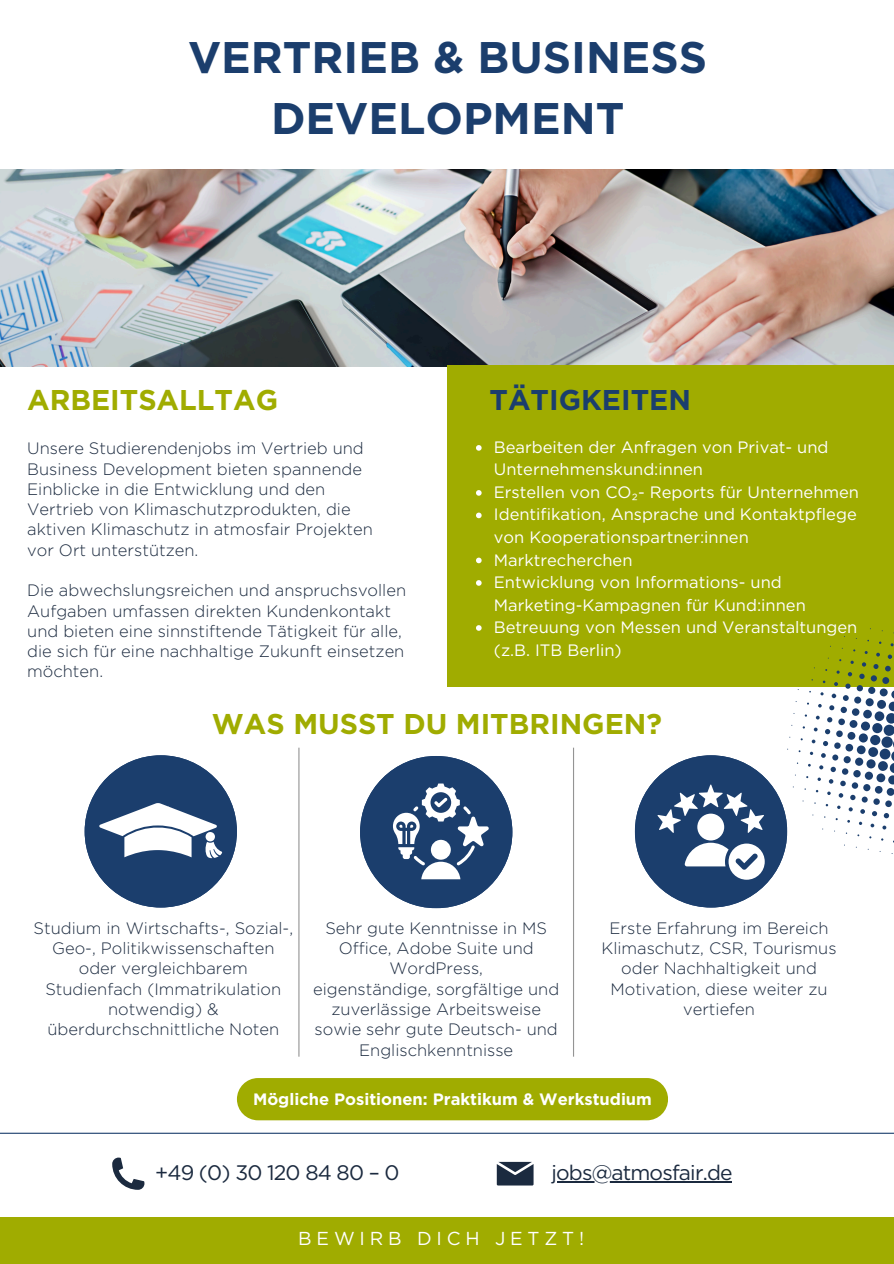
<style>
.page{position:relative;width:894px;height:1264px;background:#fff}
.page>*{position:absolute;margin:0;border:0;box-sizing:border-box;transform-origin:0 0}
.t1{font:700 44.25px/61.1px "Gotham";color:#1b3e6d;text-align:center}
.t2{font:700 28.5px "Gotham";color:#a0ac00}
.t3{font:700 28.5px "Gotham";color:#1b3e6d}
.t4{font:21px "Gotham";letter-spacing:-.04em;color:#1b2a3f}
.t5{font:18.75px "Gotham";letter-spacing:.26em;color:#fff}
.t6{font:300 16.5px/20.2px "Gotham";color:#1b2a3f;text-align:center}
.t7{font:16.5px/22.5px "Gotham";color:#fff}
.t8{font:700 16.5px "Gotham";color:#fff}
</style>
<div class="page">
<img style="left:0;top:169px;width:893px;height:197px">
<div style="left:447px;top:366px;width:446px;height:321px;background:#a0ac00"></div>
<div style="left:237px;top:1078px;width:430px;height:42px;background:#a0ac00;border-radius:21px"></div>
<div style="left:0;top:1216px;width:893px;height:47px;background:#a0ac00"></div>
<svg style="left:496px;top:1161px;width:37px;height:24px"></svg>
<svg style="left:112px;top:1157px;width:32px;height:32px"></svg>
<svg style="left:476px;top:445px;width:5px;height:5px"></svg>
<svg style="left:476px;top:490px;width:5px;height:5px"></svg>
<svg style="left:476px;top:512px;width:5px;height:6px"></svg>
<svg style="left:476px;top:557px;width:5px;height:6px"></svg>
<svg style="left:476px;top:580px;width:5px;height:5px"></svg>
<svg style="left:476px;top:625px;width:5px;height:5px"></svg>
<hr style="left:551px;top:1180px;width:180px;height:2px;background:#1b2a3f">
<hr style="left:572px;top:747px;width:2px;height:309px;background:#949494">
<hr style="left:298px;top:747px;width:1px;height:309px;background:#949494">
<svg style="left:85px;top:755px;width:151px;height:152px"></svg>
<svg style="left:360px;top:756px;width:152px;height:151px"></svg>
<svg style="left:634px;top:755px;width:152px;height:152px"></svg>
<hr style="left:0;top:1132px;width:893px;height:1px;background:#1b3e6d">
<svg style="left:879px;top:748px;width:11px;height:11px"></svg>
<div style="left:869px;top:735px;width:11px;height:10px;background:#1b3e6d;border-radius:50%"></div>
<div style="left:872px;top:723px;width:10px;height:10px;background:#1b3e6d;border-radius:50%"></div>
<svg style="left:867px;top:747px;width:10px;height:10px"></svg>
<svg style="left:877px;top:761px;width:10px;height:10px"></svg>
<div style="left:874px;top:711px;width:10px;height:10px;background:#1b3e6d;border-radius:50%"></div>
<div style="left:866px;top:759px;width:9px;height:9px;background:#1b3e6d;border-radius:50%"></div>
<div style="left:858px;top:733px;width:9px;height:9px;background:#1b3e6d;border-radius:50%"></div>
<svg style="left:860px;top:721px;width:9px;height:9px"></svg>
<svg style="left:876px;top:700px;width:9px;height:9px"></svg>
<div style="left:876px;top:773px;width:9px;height:9px;background:#1b3e6d;border-radius:50%"></div>
<div style="left:856px;top:745px;width:9px;height:9px;background:#1b3e6d;border-radius:50%"></div>
<svg style="left:862px;top:709px;width:9px;height:9px"></svg>
<svg style="left:854px;top:757px;width:9px;height:8px"></svg>
<svg style="left:864px;top:771px;width:8px;height:8px"></svg>
<div style="left:865px;top:698px;width:8px;height:8px;background:#1b3e6d;border-radius:50%"></div>
<svg style="left:879px;top:688px;width:8px;height:8px"></svg>
<div style="left:849px;top:720px;width:8px;height:8px;background:#1b3e6d;border-radius:50%"></div>
<div style="left:847px;top:732px;width:8px;height:7px;background:#1b3e6d;border-radius:50%"></div>
<div style="left:886px;top:788px;width:7px;height:7px;background:#1b3e6d;border-radius:50%"></div>
<div style="left:874px;top:786px;width:8px;height:7px;background:#1b3e6d;border-radius:50%"></div>
<div style="left:845px;top:744px;width:7px;height:7px;background:#1b3e6d;border-radius:50%"></div>
<svg style="left:851px;top:708px;width:8px;height:8px"></svg>
<div style="left:853px;top:770px;width:7px;height:7px;background:#1b3e6d;border-radius:50%"></div>
<svg style="left:883px;top:679px;width:11px;height:105px"></svg>
<div style="left:863px;top:784px;width:7px;height:7px;background:#1b3e6d;border-radius:50%"></div>
<div style="left:843px;top:756px;width:7px;height:7px;background:#1b3e6d;border-radius:50%"></div>
<svg style="left:867px;top:686px;width:8px;height:8px"></svg>
<svg style="left:853px;top:696px;width:7px;height:7px"></svg>
<div style="left:882px;top:677px;width:6px;height:7px;background:#1b3e6d;border-radius:50%"></div>
<svg style="left:835px;top:730px;width:7px;height:7px"></svg>
<div style="left:838px;top:718px;width:6px;height:7px;background:#1b3e6d;border-radius:50%"></div>
<div style="left:885px;top:800px;width:6px;height:7px;background:#1b3e6d;border-radius:50%"></div>
<svg style="left:851px;top:782px;width:6px;height:6px"></svg>
<div style="left:834px;top:742px;width:6px;height:7px;background:#1b3e6d;border-radius:50%"></div>
<svg style="left:873px;top:798px;width:6px;height:6px"></svg>
<svg style="left:841px;top:768px;width:7px;height:6px"></svg>
<svg style="left:840px;top:706px;width:6px;height:7px"></svg>
<svg style="left:856px;top:685px;width:6px;height:6px"></svg>
<svg style="left:870px;top:675px;width:6px;height:6px"></svg>
<svg style="left:832px;top:754px;width:6px;height:6px"></svg>
<svg style="left:861px;top:796px;width:6px;height:6px"></svg>
<svg style="left:843px;top:695px;width:5px;height:6px"></svg>
<svg style="left:885px;top:665px;width:5px;height:6px"></svg>
<svg style="left:840px;top:780px;width:5px;height:6px"></svg>
<svg style="left:830px;top:766px;width:5px;height:6px"></svg>
<svg style="left:859px;top:673px;width:5px;height:6px"></svg>
<svg style="left:883px;top:813px;width:5px;height:5px"></svg>
<svg style="left:850px;top:794px;width:5px;height:6px"></svg>
<svg style="left:825px;top:729px;width:5px;height:5px"></svg>
<svg style="left:827px;top:717px;width:5px;height:5px"></svg>
<svg style="left:845px;top:683px;width:5px;height:5px"></svg>
<svg style="left:823px;top:741px;width:4px;height:5px"></svg>
<svg style="left:872px;top:811px;width:4px;height:5px"></svg>
<svg style="left:873px;top:664px;width:5px;height:5px"></svg>
<svg style="left:829px;top:705px;width:5px;height:5px"></svg>
<svg style="left:860px;top:809px;width:4px;height:4px"></svg>
<svg style="left:821px;top:753px;width:4px;height:5px"></svg>
<svg style="left:828px;top:779px;width:5px;height:4px"></svg>
<svg style="left:831px;top:693px;width:5px;height:5px"></svg>
<svg style="left:838px;top:793px;width:5px;height:4px"></svg>
<svg style="left:887px;top:654px;width:4px;height:5px"></svg>
<svg style="left:847px;top:672px;width:4px;height:4px"></svg>
<svg style="left:819px;top:765px;width:4px;height:4px"></svg>
<svg style="left:848px;top:807px;width:4px;height:4px"></svg>
<svg style="left:834px;top:682px;width:3px;height:4px"></svg>
<svg style="left:882px;top:825px;width:4px;height:4px"></svg>
<svg style="left:813px;top:727px;width:4px;height:4px"></svg>
<svg style="left:815px;top:715px;width:4px;height:4px"></svg>
<svg style="left:811px;top:739px;width:4px;height:4px"></svg>
<svg style="left:870px;top:823px;width:4px;height:4px"></svg>
<p class="t1" style="left:188px;top:26px;width:520px">VERTRIEB &amp; BUSINESS<br>DEVELOPMENT</p>
<p class="t2" style="left:27px;top:383px;width:252px">ARBEITSALLTAG</p>
<p class="t6" style="left:27px;top:438px;width:338px;text-align:justify">Unsere Studierendenjobs im Vertrieb und Business Development bieten spannende Einblicke in die Entwicklung und den</p>
<p class="t6" style="left:27px;top:499px;width:325px">Vertrieb von Klimaschutzprodukten, die</p>
<p class="t6" style="left:27px;top:519px;width:347px">aktiven Klimaschutz in atmosfair Projekten</p>
<p class="t6" style="left:27px;top:539px;width:173px">vor Ort unterstützen.</p>
<p class="t6" style="left:27px;top:580px;width:380px;text-align:left">Die abwechslungsreichen und anspruchsvollen<br>Aufgaben umfassen direkten Kundenkontakt</p>
<p class="t6" style="left:27px;top:620px;width:378px;text-align:left">und bieten eine sinnstiftende Tätigkeit für alle, die sich für eine nachhaltige Zukunft einsetzen möchten.</p>
<p class="t3" style="left:489px;top:383px;width:203px">TÄTIGKEITEN</p>
<p class="t7" style="left:494px;top:436px;width:336px">Bearbeiten der Anfragen von Privat- und<br>Unternehmenskund:innen</p>
<p class="t7" style="left:494px;top:481px;width:366px">Erstellen von CO₂- Reports für Unternehmen</p>
<p class="t7" style="left:494px;top:503px;width:364px">Identifikation, Ansprache und Kontaktpflege von Kooperationspartner:innen</p>
<h2 class="t7" style="left:494px;top:548px;width:140px">Marktrecherchen</h2>
<p class="t7" style="left:494px;top:571px;width:313px">Entwicklung von Informations- und<br>Marketing-Kampagnen für Kund:innen</p>
<p class="t7" style="left:494px;top:616px;width:365px">Betreuung von Messen und Veranstaltungen (z.B. ITB Berlin)</p>
<p class="t2" style="left:212px;top:706px;width:451px">WAS MUSST DU MITBRINGEN?</p>
<p class="t6" style="left:34px;top:917px;width:261px">Studium in Wirtschafts-, Sozial-,<br>Geo-, Politikwissenschaften oder vergleichbarem<br>Studienfach (Immatrikulation notwendig) &amp;</p>
<p class="t6" style="left:47px;top:1019px;width:233px">überdurchschnittliche Noten</p>
<p class="t6" style="left:325px;top:917px;width:223px">Sehr gute Kenntnisse in MS<br>Office, Adobe Suite und<br>WordPress,</p>
<h2 class="t6" style="left:313px;top:978px;width:247px">eigenständige, sorgfältige und zuverlässige Arbeitsweise sowie sehr gute Deutsch- und<br>Englischkenntnisse</h2>
<p class="t6" style="left:601px;top:917px;width:236px">Erste Erfahrung im Bereich<br>Klimaschutz, CSR, Tourismus oder Nachhaltigkeit und<br>Motivation, diese weiter zu vertiefen</p>
<h6 class="t8" style="left:253px;top:1089px;width:400px">Mögliche Positionen: Praktikum &amp; Werkstudium</h6>
<p class="t4" style="left:155px;top:1159px;width:246px">+49 (0) 30 120 84 80 – 0</p>
<p class="t4" style="left:551px;top:1159px;width:183px">jobs@atmosfair.de</p>
<p class="t5" style="left:298px;top:1227px;width:287px">BEWIRB DICH JETZT!</p>
</div>
